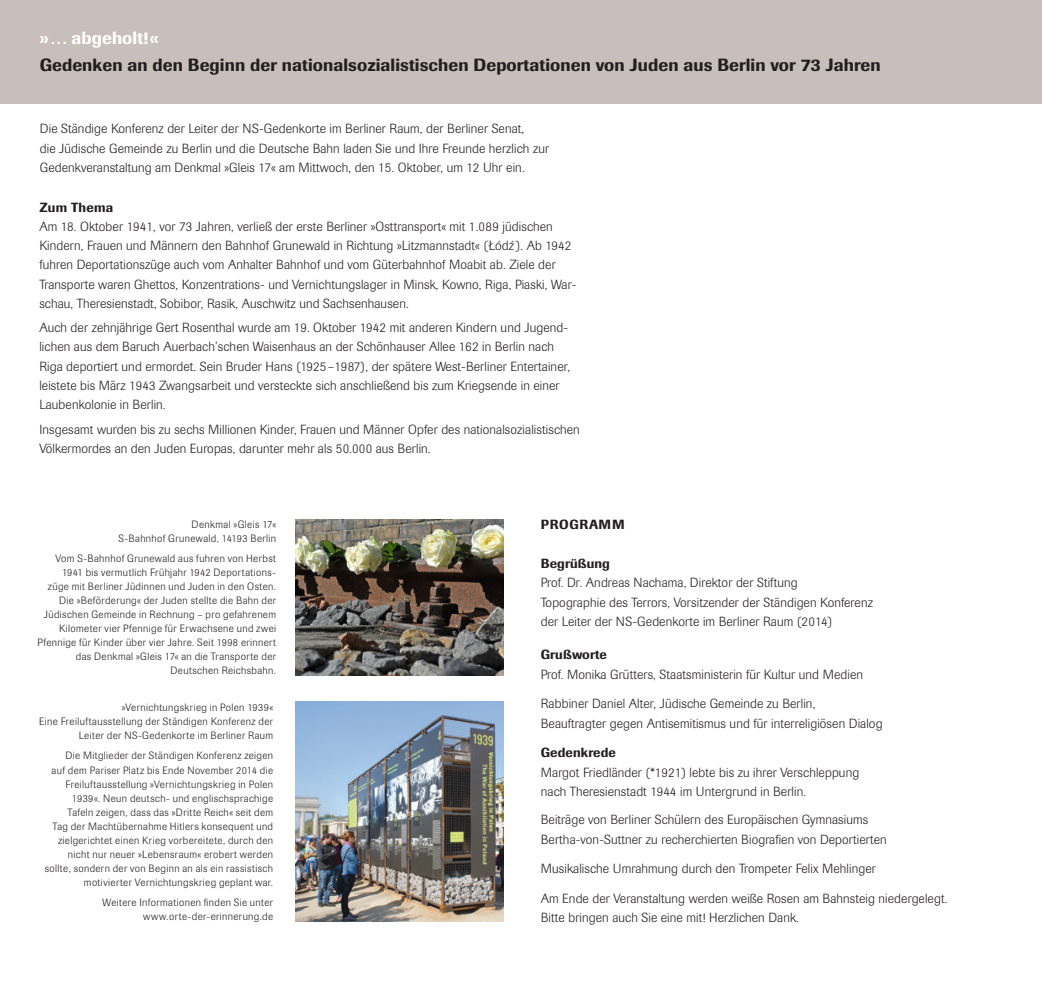
<style>
.page{position:relative;width:1042px;height:993px;background:#fff}
.page>*{position:absolute;margin:0;border:0;box-sizing:border-box;transform-origin:0 0}
.MainHead_Unive{font:500 17.5px/26.2px "Imago";letter-spacing:.005em;color:#231f20}
.Body_Univers_47{font:300 13.12px/19.2px "Imago";letter-spacing:.01em;color:#231f20}
.Title_Univers_67{font:300 13.12px/19.6px "Imago";letter-spacing:.01em;color:#231f20}
.Title_Univers_67-2{font:500 13.12px "Imago";letter-spacing:.03em;color:#231f20}
.Title_Univers_67-3{font:500 13.12px "Imago";letter-spacing:.05em;color:#231f20}
.Title_Univers_67-4{font:300 10.5px/14px "Imago";letter-spacing:.035em;color:#231f20;text-align:right}
.s1{color:#fff}
.s2{font-weight:500}
</style>
<div class="page">
<div style="left:0;top:0;width:1042px;height:104px;background:#c8bfba"></div>
<img style="left:296px;top:701px;width:208px;height:220px">
<img style="left:296px;top:519px;width:208px;height:155px">
<p class="MainHead_Unive" style="left:40px;top:25px;width:842px"><span class="s1">» … abgeholt!«<br></span>Gedenken an den Beginn der nationalsozialistischen Deportationen von Juden aus Berlin vor 73 Jahren</p>
<p class="Body_Univers_47" style="left:40px;top:119px;width:511px">Die Ständige Konferenz der Leiter der NS-Gedenkorte im Berliner Raum, der Berliner Senat,<br>die Jüdische Gemeinde zu Berlin und die Deutsche Bahn laden Sie und Ihre Freunde herzlich zur<br>Gedenkveranstaltung am Denkmal »Gleis 17« am Mittwoch, den 15. Oktober, um 12 Uhr ein.</p>
<p class="Title_Univers_67-2" style="left:39px;top:199px;width:75px">Zum Thema</p>
<p class="Body_Univers_47" style="left:39px;top:217px;width:539px">Am 18. Oktober 1941, vor 73 Jahren, verließ der erste Berliner »Osttransport« mit 1.089 jüdischen Kindern, Frauen und Männern den Bahnhof Grunewald in Richtung »Litzmannstadt« (Łódz´ ). Ab 1942 fuhren Deportationszüge auch vom Anhalter Bahnhof und vom Güterbahnhof Moabit ab. Ziele der Transporte waren Ghettos, Konzentrations- und Vernichtungslager in Minsk, Kowno, Riga, Piaski, War&shy;schau, Theresienstadt, Sobibor, Rasik, Auschwitz und Sachsenhausen.</p>
<p class="Body_Univers_47" style="left:39px;top:318px;width:532px">Auch der zehnjährige Gert Rosenthal wurde am 19. Oktober 1942 mit anderen Kindern und Jugend&shy;lichen aus dem Baruch Auerbach’schen Waisenhaus an der Schönhauser Allee 162 in Berlin nach Riga deportiert und ermordet. Sein Bruder Hans (1925–1987), der spätere West-Berliner Entertainer, leistete bis März 1943 Zwangsarbeit und versteckte sich anschließend bis zum Kriegsende in einer Laubenkolonie in Berlin.</p>
<p class="Body_Univers_47" style="left:39px;top:419px;width:542px">Insgesamt wurden bis zu sechs Millionen Kinder, Frauen und Männer Opfer des nationalsozialistischen<br>Völkermordes an den Juden Europas, darunter mehr als 50.000 aus Berlin.</p>
<p class="Title_Univers_67-4" style="left:118px;top:517px;width:159px">Denkmal »Gleis 17«<br>S-Bahnhof Grunewald, 14193 Berlin</p>
<p class="Title_Univers_67-4" style="left:37px;top:551px;width:240px">Vom S-Bahnhof Grunewald aus fuhren von Herbst 1941 bis vermutlich Frühjahr 1942 Deportations-<br>züge mit Berliner Jüdinnen und Juden in den Osten.<br>Die »Beförderung« der Juden stellte die Bahn der Jüdischen Gemeinde in Rechnung – pro gefahrenem Kilometer vier Pfennige für Erwachsene und zwei Pfennige für Kinder über vier Jahre. Seit 1998 erinnert das Denkmal »Gleis 17« an die Transporte der Deutschen Reichsbahn.</p>
<p class="Title_Univers_67-4" style="left:39px;top:700px;width:235px">»Vernichtungskrieg in Polen 1939«<br>Eine Freiluftausstellung der Ständigen Konferenz der<br>Leiter der NS-Gedenkorte im Berliner Raum</p>
<p class="Title_Univers_67-4" style="left:45px;top:748px;width:230px">Die Mitglieder der Ständigen Konferenz zeigen<br>auf dem Pariser Platz bis Ende November 2014 die Freiluftausstellung »Vernichtungskrieg in Polen 1939«. Neun deutsch- und englischsprachige Tafeln zeigen, dass das »Dritte Reich« seit dem<br>Tag der Machtübernahme Hitlers konsequent und zielgerichtet einen Krieg vorbereitete, durch den nicht nur neuer »Lebensraum« erobert werden sollte, sondern der von Beginn an als ein rassistisch motivierter Vernichtungskrieg geplant war.</p>
<p class="Title_Univers_67-4" style="left:102px;top:895px;width:172px">Weitere Informationen finden Sie unter www.orte-der-erinnerung.de</p>
<p class="Title_Univers_67-3" style="left:541px;top:516px;width:85px">PROGRAMM</p>
<p class="Title_Univers_67" style="left:541px;top:553px;width:334px"><span class="s2">Begrüßung<br></span>Prof. Dr. Andreas Nachama, Direktor der Stiftung<br>Topographie des Terrors, Vorsitzender der Ständigen Konferenz der Leiter der NS-Gedenkorte im Berliner Raum (2014)</p>
<p class="Title_Univers_67" style="left:541px;top:645px;width:324px"><span class="s2">Grußworte<br></span>Prof. Monika Grütters, Staatsministerin für Kultur und Medien</p>
<p class="Title_Univers_67" style="left:541px;top:694px;width:343px">Rabbiner Daniel Alter, Jüdische Gemeinde zu Berlin,<br>Beauftragter gegen Antisemitismus und für interreligiösen Dialog</p>
<p class="Title_Univers_67" style="left:541px;top:743px;width:320px"><span class="s2">Gedenkrede<br></span>Margot Friedländer (*1921) lebte bis zu ihrer Verschleppung nach Theresienstadt 1944 im Untergrund in Berlin.</p>
<p class="Title_Univers_67" style="left:541px;top:809px;width:347px">Beiträge von Berliner Schülern des Europäischen Gymnasiums<br>Bertha-von-Suttner zu recherchierten Biografien von Deportierten</p>
<p class="Title_Univers_67" style="left:541px;top:858px;width:337px">Musikalische Umrahmung durch den Trompeter Felix Mehlinger</p>
<p class="Title_Univers_67" style="left:541px;top:888px;width:408px">Am Ende der Veranstaltung werden weiße Rosen am Bahnsteig niedergelegt.<br>Bitte bringen auch Sie eine mit! Herzlichen Dank.</p>
</div>
